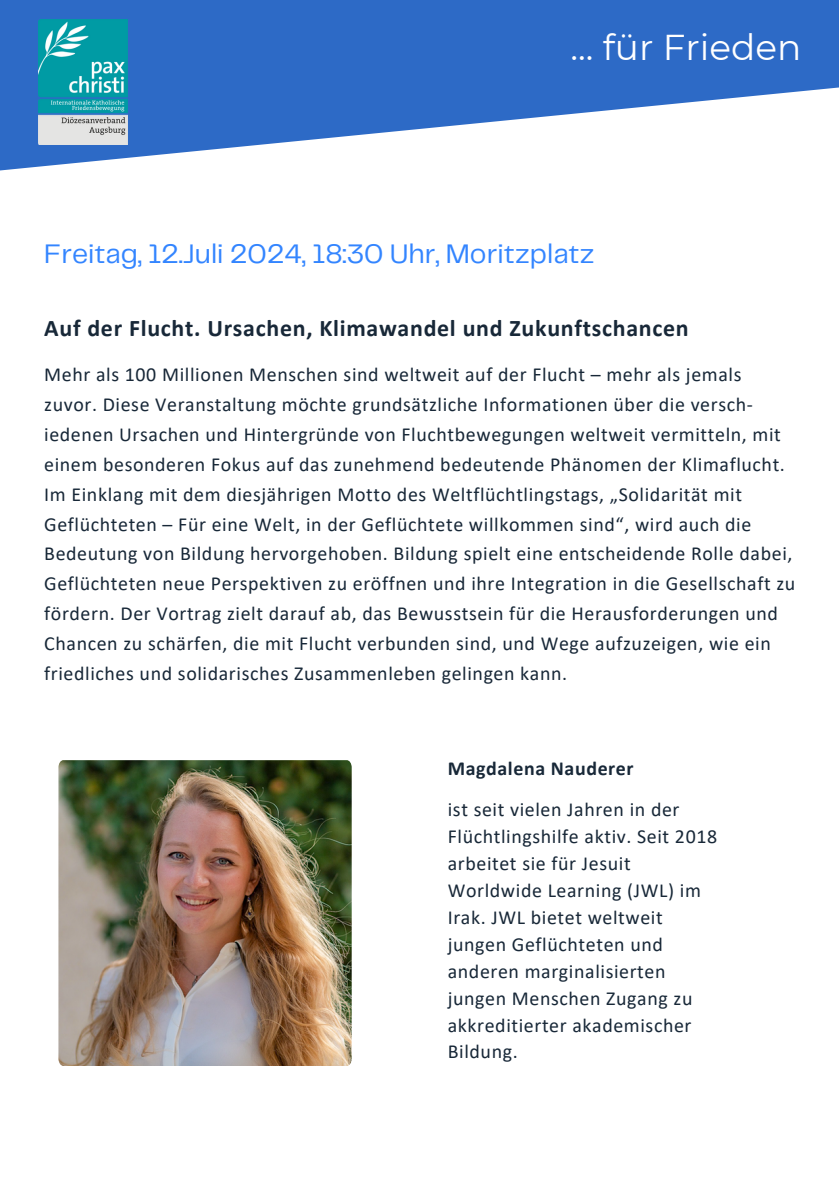
<style>
.page{position:relative;width:839px;height:1191px;background:#fff}
.page>*{position:absolute;margin:0;border:0;box-sizing:border-box;transform-origin:0 0}
.t1{font:35.8px "Montserrat";color:#fff}
.t2{font:27.8px "Telegraf";color:#3385ff}
.t3{font:700 24px "Calibri";letter-spacing:.03em;color:#182838}
.t4{font:20px/29.8px "Calibri";letter-spacing:.03em;color:#182838}
.t5{font:700 20px "Calibri";letter-spacing:.03em;color:#182838}
</style>
<div class="page">
<svg style="left:0;top:0;width:838px;height:171px;fill:#2d6ac6"></svg>
<img style="left:58px;top:760px;width:293px;height:306px">
<img style="left:39px;top:20px;width:88px;height:124px">
<p class="t1" style="left:570px;top:25px;width:232px">... für Frieden</p>
<h4 class="t2" style="left:44px;top:242px;width:552px">Freitag, 12.Juli 2024, 18:30 Uhr, Moritzplatz</h4>
<p class="t3" style="left:44px;top:318px;width:646px">Auf der Flucht. Ursachen, Klimawandel und Zukunftschancen</p>
<h1 class="t4" style="left:44px;top:361px;width:752px">Mehr als 100 Millionen Menschen sind weltweit auf der Flucht – mehr als jemals zuvor. Diese Veranstaltung möchte grundsätzliche Informationen über die versch&shy;iedenen Ursachen und Hintergründe von Fluchtbewegungen weltweit vermitteln, mit einem besonderen Fokus auf das zunehmend bedeutende Phänomen der Klimaflucht.<br>Im Einklang mit dem diesjährigen Motto des Weltflüchtlingstags, „Solidarität mit Geflüchteten – Für eine Welt, in der Geflüchtete willkommen sind“, wird auch die Bedeutung von Bildung hervorgehoben. Bildung spielt eine entscheidende Rolle dabei, Geflüchteten neue Perspektiven zu eröffnen und ihre Integration in die Gesellschaft zu fördern. Der Vortrag zielt darauf ab, das Bewusstsein für die Herausforderungen und Chancen zu schärfen, die mit Flucht verbunden sind, und Wege aufzuzeigen, wie ein friedliches und solidarisches Zusammenleben gelingen kann.</h1>
<h3 class="t5" style="left:448px;top:760px;width:187px">Magdalena Nauderer</h3>
<p class="t4" style="left:448px;top:798px;width:271px;line-height:26.8px">ist seit vielen Jahren in der<br>Flüchtlingshilfe aktiv. Seit 2018 arbeitet sie für Jesuit<br>Worldwide Learning (JWL) im<br>Irak. JWL bietet weltweit jungen Geflüchteten und anderen marginalisierten jungen Menschen Zugang zu akkreditierter akademischer<br>Bildung.</p>
</div>
